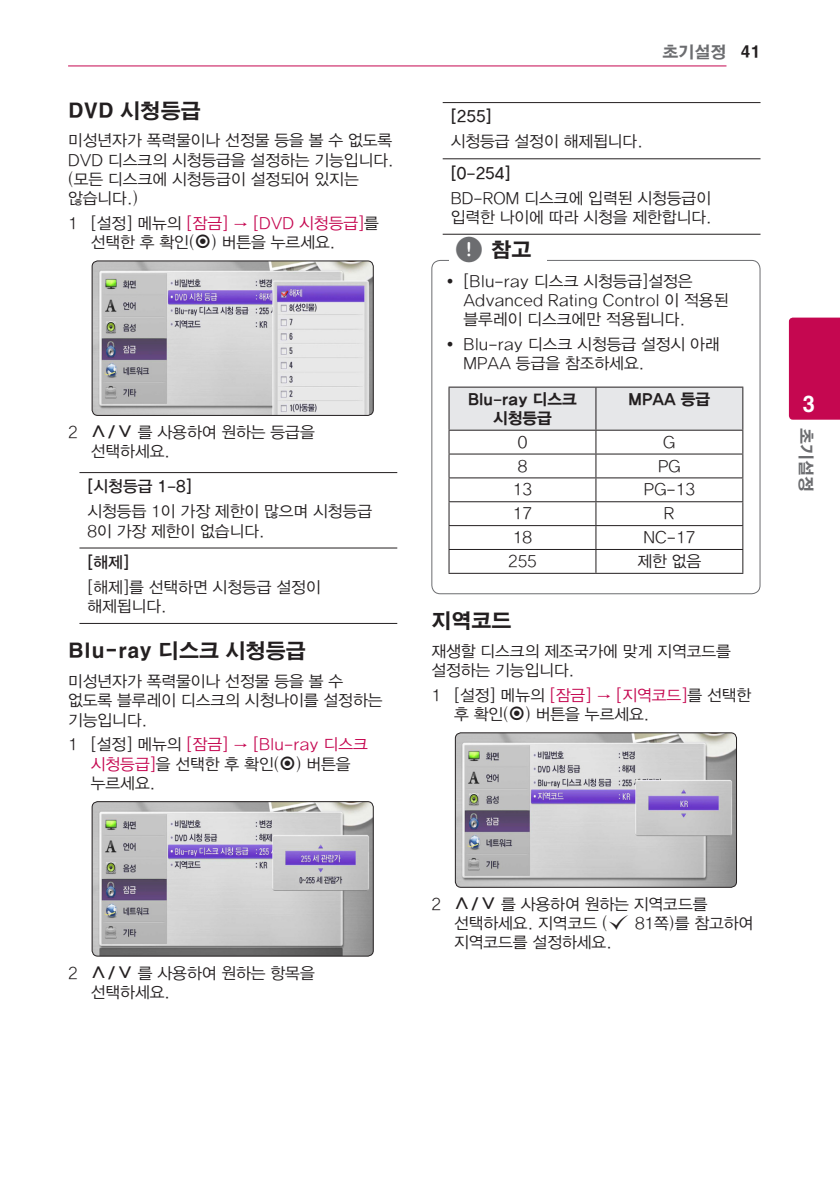
<style>
.page{position:relative;width:840px;height:1191px;background:#fff}
.page>*{position:absolute;margin:0;border:0;box-sizing:border-box;transform-origin:0 0}
.t1{font:21px "HY Go Thic Extra";color:#fff}
.Title_3{font:20px "HY Go Thic Extra";color:#231f20}
.Content_text_Light{font:16px/19.2px "Yoon Gothic L";color:#231f20}
.Content_text_Num{font:16px/19.2px "Yoon Gothic L";color:#231f20}
.Content_text_SemiBol{font:16px "Yoon Gothic M";color:#231f20}
.t2{font:16px/19.2px "Yoon Gothic B";color:#231f20;text-align:center}
.t3{font:16px "HY Go Thic Extra";color:#6c6d70}
.s1{color:#c50750}
.s2{font-family:"UPSYS Common"}
.s3{color:#231f20}
.s4{font-family:"UPSYS Common";font-size:30px;color:#6c6d70}
.s5{font-family:"UPSYS Boxed Number"}
</style>
<div class="page">
<hr style="left:68px;top:65px;width:658px;height:1px;background:#c50750">
<div style="left:788px;top:317px;width:51px;height:103px;background:#c50750"></div>
<img style="left:92px;top:261px;width:281px;height:154px">
<div style="left:92px;top:260px;width:281px;height:156px;border:1px solid #231f20;border-radius:6px"></div>
<hr style="left:79px;top:472px;width:318px;height:1px;background:#231f20">
<hr style="left:79px;top:547px;width:318px;height:1px;background:#231f20">
<hr style="left:79px;top:623px;width:318px;height:1px;background:#231f20">
<img style="left:92px;top:801px;width:281px;height:155px">
<div style="left:92px;top:801px;width:281px;height:155px;border:1px solid #231f20;border-radius:6px"></div>
<hr style="left:442px;top:102px;width:318px;height:1px;background:#231f20">
<hr style="left:442px;top:158px;width:318px;height:1px;background:#231f20">
<hr style="left:442px;top:234px;width:318px;height:1px;background:#231f20">
<hr style="left:448px;top:386px;width:147px;height:1px;background:#231f20">
<hr style="left:595px;top:386px;width:148px;height:1px;background:#231f20">
<svg style="left:448px;top:387px;width:295px;height:186px"></svg>
<hr style="left:448px;top:573px;width:147px;height:1px;background:#231f20">
<hr style="left:595px;top:573px;width:148px;height:1px;background:#231f20">
<div style="left:431px;top:260px;width:329px;height:334px;border:1px solid #6c6d70;border-radius:9px"></div>
<div style="left:449px;top:246px;width:97px;height:20px;background:#fff"></div>
<img style="left:456px;top:733px;width:280px;height:154px">
<div style="left:454px;top:732px;width:282px;height:155px;border:1px solid #231f20;border-radius:6px"></div>
<p class="Title_3" style="left:68px;top:100px;width:134px">DVD 시청등급</p>
<p class="Content_text_Light" style="left:68px;top:129px;width:327px">미성년자가 폭력물이나 선정물 등을 볼 수 없도록<br>DVD 디스크의 시청등급을 설정하는 기능입니다. (모든 디스크에 시청등급이 설정되어 있지는 않습니다.)</p>
<p class="Content_text_Num" style="left:91px;top:212px;width:289px;text-indent:-23px">1 [설정] 메뉴의 <span class="s1">[잠금] → [DVD 시청등급]</span>를 선택한 후 확인(<span class="s2">b</span>) 버튼을 누르세요.</p>
<p class="Content_text_Num" style="left:91px;top:421px;width:225px;text-indent:-23px">2 <span class="s2">W/S</span> 를 사용하여 원하는 등급을 선택하세요.</p>
<p class="Content_text_SemiBol" style="left:87px;top:473px;width:106px">[시청등급 1-8]</p>
<p class="Content_text_Light" style="left:87px;top:500px;width:286px">시청등듭 1이 가장 제한이 많으며 시청등급<br>8이 가장 제한이 없습니다.</p>
<p class="Content_text_SemiBol" style="left:87px;top:548px;width:43px">[해제]</p>
<p class="Content_text_Light" style="left:87px;top:575px;width:235px">[해제]를 선택하면 시청등급 설정이 해제됩니다.</p>
<p class="Title_3" style="left:68px;top:641px;width:239px">Blu-ray 디스크 시청등급</p>
<p class="Content_text_Light" style="left:68px;top:670px;width:316px">미성년자가 폭력물이나 선정물 등을 볼 수 없도록 블루레이 디스크의 시청나이를 설정하는 기능입니다.</p>
<p class="Content_text_Num" style="left:91px;top:733px;width:278px;text-indent:-23px">1 [설정] 메뉴의 <span class="s1">[잠금] → [Blu-ray 디스크 시청등급]</span>을 선택한 후 확인(<span class="s2">b</span>) 버튼을 누르세요.</p>
<p class="t3" style="left:662px;top:44px;width:100px">초기설정 <span class="s3">41</span></p>
<p class="Content_text_SemiBol" style="left:450px;top:103px;width:42px">[255]</p>
<p class="Content_text_Light" style="left:450px;top:130px;width:194px">시청등급 설정이 해제됩니다.</p>
<p class="Content_text_SemiBol" style="left:450px;top:159px;width:61px">[0-254]</p>
<p class="Content_text_Light" style="left:450px;top:186px;width:262px">BD-ROM 디스크에 입력된 시청등급이 입력한 나이에 따라 시청을 제한합니다.</p>
<p class="Title_3" style="left:454px;top:239px;width:78px"><span class="s4">,</span> 참고</p>
<p class="Content_text_Light" style="left:463px;top:270px;width:266px">[Blu-ray 디스크 시청등급]설정은<br>Advanced Rating Control 이 적용된 블루레이 디스크에만 적용됩니다.</p>
<p class="Content_text_Light" style="left:463px;top:333px;width:257px">Blu-ray 디스크 시청등급 설정시 아래<br>MPAA 등급을 참조하세요.</p>
<p class="t2" style="left:468px;top:387px;width:110px">Blu-ray 디스크 시청등급</p>
<p class="t2" style="left:628px;top:387px;width:83px">MPAA 등급</p>
<p class="Content_text_Light" style="left:517px;top:430px;width:11px">0</p>
<p class="Content_text_Light" style="left:663px;top:430px;width:14px">G</p>
<p class="Content_text_Light" style="left:517px;top:454px;width:11px">8</p>
<p class="Content_text_Light" style="left:657px;top:454px;width:24px">PG</p>
<p class="Content_text_Light" style="left:512px;top:478px;width:21px">13</p>
<p class="Content_text_Light" style="left:643px;top:478px;width:53px">PG-13</p>
<p class="Content_text_Light" style="left:512px;top:502px;width:21px">17</p>
<p class="Content_text_Light" style="left:663px;top:502px;width:12px">R</p>
<p class="Content_text_Light" style="left:512px;top:526px;width:21px">18</p>
<p class="Content_text_Light" style="left:643px;top:526px;width:53px">NC-17</p>
<p class="Content_text_Light" style="left:508px;top:550px;width:30px">255</p>
<p class="Content_text_Light" style="left:637px;top:550px;width:65px">제한 없음</p>
<p class="Title_3" style="left:431px;top:610px;width:81px">지역코드</p>
<p class="Content_text_Light" style="left:431px;top:639px;width:301px">재생할 디스크의 제조국가에 맞게 지역코드를 설정하는 기능입니다.</p>
<p class="Content_text_Num" style="left:454px;top:683px;width:298px;text-indent:-23px">1 [설정] 메뉴의 <span class="s1">[잠금] → [지역코드]</span>를 선택한 후 확인(<span class="s2">b</span>) 버튼을 누르세요.</p>
<h1 class="t1" style="left:801px;top:394px;width:15px">3</h1>
<p class="t3" style="left:813px;top:428px;width:65px;rotate:90deg">초기설정</p>
<p class="Content_text_Num" style="left:91px;top:961px;width:225px;text-indent:-23px">2 <span class="s2">W/S</span> 를 사용하여 원하는 항목을 선택하세요.</p>
<p class="Content_text_Num" style="left:454px;top:892px;width:300px;text-indent:-23px">2 <span class="s2">W/S</span> 를 사용하여 원하는 지역코드를 선택하세요. 지역코드 (<span class="s5">=</span> 81쪽)를 참고하여 지역코드를 설정하세요.</p>
</div>
